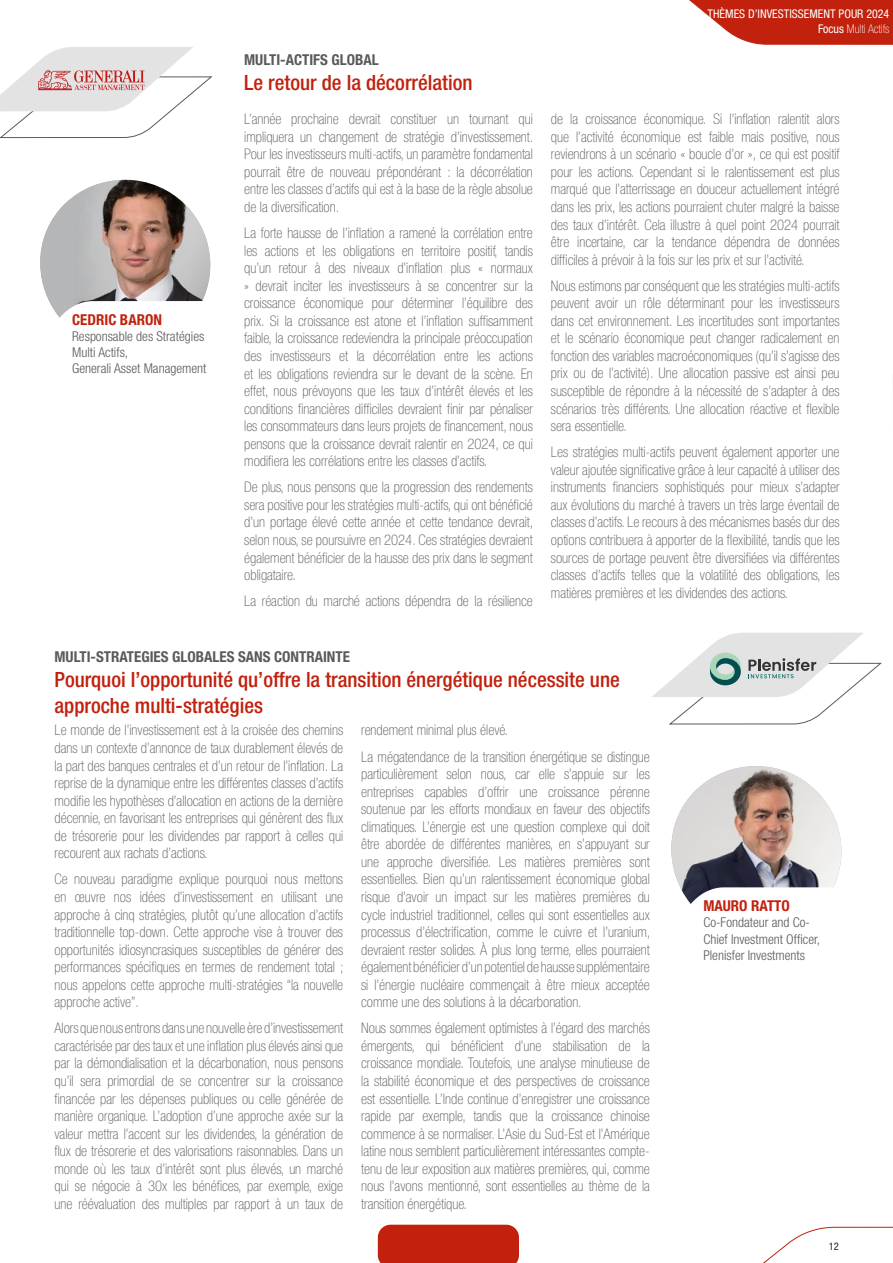
<style>
.page{position:relative;width:893px;height:1263px;background:#fff}
.page>*{position:absolute;margin:0;border:0;box-sizing:border-box;transform-origin:0 0}
.t1{font:500 condensed 21px/25.2px "Helvetica Neue LT Std";color:#c1210d}
.t2{font:700 condensed 15px "Helvetica Neue LT Std";color:#5a5a5a}
.t3{font:700 condensed 15px "Helvetica Neue LT Std";color:#c1210d}
.t4{font:100 condensed 14.7px/17.5px "Helvetica Neue LT Std";color:#5a5a5a;text-align:justify}
.t5{font:300 condensed 13.5px/16.2px "Helvetica Neue LT Pro";color:#5a5a5a}
.t6{font:condensed 12px/14.4px "Helvetica Neue LT Std";color:#fff;text-align:right}
.t7{font:condensed 10.5px "Helvetica Neue LT Std";color:#252a31}
.s1{font-weight:100}
</style>
<div class="page">
<svg style="left:763px;top:1226px;width:130px;height:37px"></svg>
<svg style="left:689px;top:0;width:204px;height:45px;background:#ca4130"></svg>
<div style="left:378px;top:1225px;width:141px;height:38px;background:#c1210d"></div>
<img style="left:671px;top:766px;width:170px;height:170px;border-radius:84px">
<svg style="left:679px;top:887px;width:154px;height:49px"></svg>
<svg style="left:0;top:47px;width:213px;height:91px"></svg>
<svg style="left:652px;top:633px;width:230px;height:92px"></svg>
<img style="left:40px;top:180px;width:170px;height:121px">
<svg style="left:49px;top:301px;width:149px;height:17px"></svg>
<p class="t3" style="left:72px;top:310px;width:91px">CEDRIC BARON</p>
<p class="t5" style="left:72px;top:328px;width:136px">Responsable des Stratégies<br>Multi Actifs,<br>Generali Asset Management</p>
<p class="t2" style="left:244px;top:50px;width:136px">MULTI-ACTIFS GLOBAL</p>
<h1 class="t1" style="left:244px;top:70px;width:230px">Le retour de la décorrélation</h1>
<p class="t4" style="left:244px;top:110px;width:291px">L’année prochaine devrait constituer un tournant qui impliquera un changement de stratégie d’investissement.<br>Pour les investisseurs multi-actifs, un paramètre fondamental pourrait être de nouveau prépondérant : la décorrélation entre les classes d’actifs qui est à la base de la règle absolue de la diversification.</p>
<p class="t4" style="left:244px;top:224px;width:290px">La forte hausse de l’inflation a ramené la corrélation entre les actions et les obligations en territoire positif, tandis qu’un retour à des niveaux d’inflation plus « normaux » devrait inciter les investisseurs à se concentrer sur la croissance économique pour déterminer l’équilibre des prix. Si la croissance est atone et l’inflation suffisamment faible, la croissance redeviendra la principale préoccupation des investisseurs et la décorrélation entre les actions et les obligations reviendra sur le devant de la scène. En effet, nous prévoyons que les taux d’intérêt élevés et les conditions financières difficiles devraient finir par pénaliser les consommateurs dans leurs projets de financement, nous pensons que la croissance devrait ralentir en 2024, ce qui modifiera les corrélations entre les classes d’actifs.</p>
<p class="t4" style="left:244px;top:478px;width:291px">De plus, nous pensons que la progression des rendements sera positive pour les stratégies multi-actifs, qui ont bénéficié d’un portage élevé cette année et cette tendance devrait, selon nous, se poursuivre en 2024. Ces stratégies devraient également bénéficier de la hausse des prix dans le segment obligataire.</p>
<p class="t4" style="left:244px;top:592px;width:290px">La réaction du marché actions dépendra de la résilience</p>
<p class="t6" style="left:708px;top:7px;width:183px">THÈMES D’INVESTISSEMENT POUR 2024<br>Focus <span class="s1">Multi Actifs</span></p>
<p class="t4" style="left:551px;top:110px;width:290px">de la croissance économique. Si l’inflation ralentit alors que l’activité économique est faible mais positive, nous reviendrons à un scénario « boucle d’or », ce qui est positif pour les actions. Cependant si le ralentissement est plus marqué que l’atterrissage en douceur actuellement intégré dans les prix, les actions pourraient chuter malgré la baisse des taux d’intérêt. Cela illustre à quel point 2024 pourrait être incertaine, car la tendance dépendra de données difficiles à prévoir à la fois sur les prix et sur l’activité.</p>
<p class="t4" style="left:551px;top:277px;width:290px">Nous estimons par conséquent que les stratégies multi-actifs peuvent avoir un rôle déterminant pour les investisseurs dans cet environnement. Les incertitudes sont importantes et le scénario économique peut changer radicalement en fonction des variables macroéconomiques (qu’il s’agisse des prix ou de l’activité). Une allocation passive est ainsi peu susceptible de répondre à la nécessité de s’adapter à des scénarios très différents. Une allocation réactive et flexible sera essentielle.</p>
<p class="t4" style="left:551px;top:443px;width:290px">Les stratégies multi-actifs peuvent également apporter une valeur ajoutée significative grâce à leur capacité à utiliser des instruments financiers sophistiqués pour mieux s’adapter aux évolutions du marché à travers un très large éventail de classes d’actifs. Le recours à des mécanismes basés dur des options contribuera à apporter de la flexibilité, tandis que les sources de portage peuvent être diversifiées via différentes classes d’actifs telles que la volatilité des obligations, les matières premières et les dividendes des actions.</p>
<p class="t2" style="left:55px;top:648px;width:297px">MULTI-STRATEGIES GLOBALES SANS CONTRAINTE</p>
<h1 class="t1" style="left:55px;top:667px;width:567px">Pourquoi l’opportunité qu’offre la transition énergétique nécessite une approche multi-stratégies</h1>
<p class="t4" style="left:55px;top:721px;width:290px">Le monde de l’investissement est à la croisée des chemins dans un contexte d’annonce de taux durablement élevés de la part des banques centrales et d’un retour de l’inflation. La reprise de la dynamique entre les différentes classes d’actifs modifie les hypothèses d’allocation en actions de la dernière décennie, en favorisant les entreprises qui génèrent des flux de trésorerie pour les dividendes par rapport à celles qui recourent aux rachats d’actions.</p>
<p class="t4" style="left:55px;top:870px;width:291px">Ce nouveau paradigme explique pourquoi nous mettons en œuvre nos idées d’investissement en utilisant une approche à cinq stratégies, plutôt qu’une allocation d’actifs traditionnelle top-down. Cette approche vise à trouver des opportunités idiosyncrasiques susceptibles de générer des performances spécifiques en termes de rendement total ; nous appelons cette approche multi-stratégies “la nouvelle approche active”.</p>
<p class="t4" style="left:55px;top:1019px;width:290px">Alors que nous entrons dans une nouvelle ère d’investissement caractérisée par des taux et une inflation plus élevés ainsi que par la démondialisation et la décarbonation, nous pensons qu’il sera primordial de se concentrer sur la croissance financée par les dépenses publiques ou celle générée de manière organique. L’adoption d’une approche axée sur la valeur mettra l’accent sur les dividendes, la génération de flux de trésorerie et des valorisations raisonnables. Dans un monde où les taux d’intérêt sont plus élevés, un marché qui se négocie à 30x les bénéfices, par exemple, exige une réévaluation des multiples par rapport à un taux de</p>
<p class="t4" style="left:361px;top:717px;width:290px;line-height:26.1px">rendement minimal plus élevé.<br>La mégatendance de la transition énergétique se distingue</p>
<p class="t4" style="left:361px;top:765px;width:291px">particulièrement selon nous, car elle s’appuie sur les entreprises capables d’offrir une croissance pérenne soutenue par les efforts mondiaux en faveur des objectifs climatiques. L’énergie est une question complexe qui doit être abordée de différentes manières, en s’appuyant sur une approche diversifiée. Les matières premières sont essentielles. Bien qu’un ralentissement économique global risque d’avoir un impact sur les matières premières du cycle industriel traditionnel, celles qui sont essentielles aux processus d’électrification, comme le cuivre et l’uranium, devraient rester solides. À plus long terme, elles pourraient également bénéficier d’un potentiel de hausse supplémentaire si l’énergie nucléaire commençait à être mieux acceptée comme une des solutions à la décarbonation.</p>
<p class="t4" style="left:361px;top:1019px;width:290px">Nous sommes également optimistes à l’égard des marchés émergents, qui bénéficient d’une stabilisation de la croissance mondiale. Toutefois, une analyse minutieuse de la stabilité économique et des perspectives de croissance est essentielle. L’Inde continue d’enregistrer une croissance rapide par exemple, tandis que la croissance chinoise commence à se normaliser. L’Asie du Sud-Est et l’Amérique latine nous semblent particulièrement intéressantes compte&shy;tenu de leur exposition aux matières premières, qui, comme nous l’avons mentionné, sont essentielles au thème de la transition énergétique.</p>
<p class="t3" style="left:703px;top:897px;width:88px">MAURO RATTO</p>
<p class="t5" style="left:703px;top:914px;width:118px">Co-Fondateur and Co-<br>Chief Investment Officer,<br>Plenisfer Investments</p>
<p class="t7" style="left:829px;top:1240px;width:12px">12</p>
</div>
